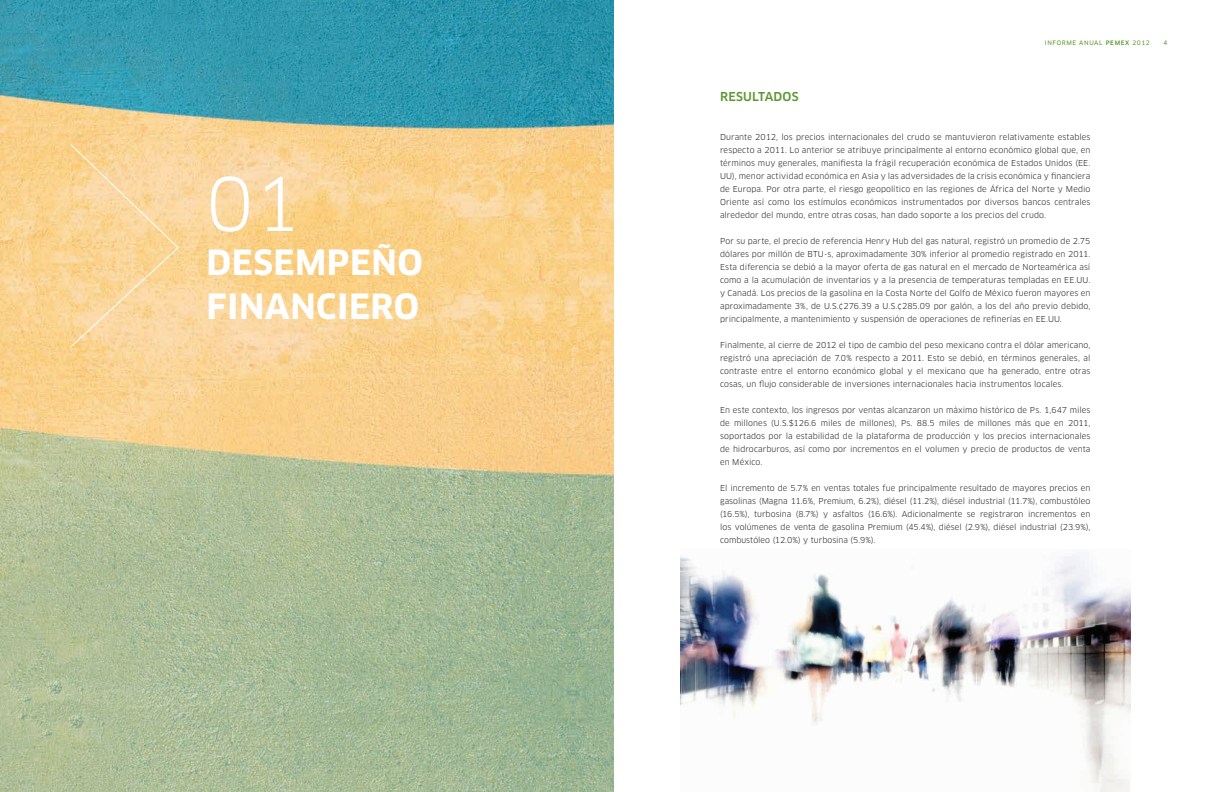
<style>
.page{position:relative;width:1224px;height:792px;background:#fff}
.page>*{position:absolute;margin:0;border:0;box-sizing:border-box;transform-origin:0 0}
.t1{font:72px "Clan OT";color:#fff}
.t2{font:700 34px/44px "Clan OT";letter-spacing:.015em;color:#fff}
.t3{font:500 12px "Clan OT";color:#5c9731}
.t4{font:8px/13px "Clan OT";letter-spacing:.005em;color:#231f20;text-align:justify}
.t5{font:6px "Clan OT News";letter-spacing:.1em;color:#5c9731}
.s1{font-family:"Clan OT";font-weight:500}
</style>
<div class="page">
<img style="left:0;top:0;width:613px;height:792px">
<svg style="left:70px;top:144px;width:109px;height:204px;background:#f9d59b"></svg>
<img style="left:680px;top:552px;width:450px;height:240px">
<h1 class="t1" style="left:206px;top:162px;width:96px">01</h1>
<h2 class="t2" style="left:206px;top:241px;width:218px">DESEMPEÑO<br>FINANCIERO</h2>
<p class="t5" style="left:1045px;top:39px;width:106px">INFORME AN UAL <span class="s1">PEMEX</span> 2012</p>
<p class="t5" style="left:1164px;top:39px;width:5px">4</p>
<h3 class="t3" style="left:720px;top:90px;width:17px">RESULTADOS</h3>
<p class="t4" style="left:720px;top:131px;width:372px">Durante 2012, los precios internacionales del crudo se mantuvieron relativamente estables respecto a 2011. Lo anterior se atribuye principalmente al entorno económico global que, en términos muy generales, manifiesta la frágil recuperación económica de Estados Unidos (EE.<br>UU), menor actividad económica en Asia y las adversidades de la crisis económica y financiera de Europa. Por otra parte, el riesgo geopolítico en las regiones de África del Norte y Medio Oriente así como los estímulos económicos instrumentados por diversos bancos centrales alrededor del mundo, entre otras cosas, han dado soporte a los precios del crudo.</p>
<p class="t4" style="left:720px;top:235px;width:372px">Por su parte, el precio de referencia Henry Hub del gas natural, registró un promedio de 2.75 dólares por millón de BTU-s, aproximadamente 30% inferior al promedio registrado en 2011.<br>Esta diferencia se debió a la mayor oferta de gas natural en el mercado de Norteamérica así como a la acumulación de inventarios y a la presencia de temperaturas templadas en EE.UU. y Canadá. Los precios de la gasolina en la Costa Norte del Golfo de México fueron mayores en aproximadamente 3%, de U.S.¢276.39 a U.S.¢285.09 por galón, a los del año previo debido, principalmente, a mantenimiento y suspensión de operaciones de refinerías en EE.UU.</p>
<p class="t4" style="left:720px;top:339px;width:372px">Finalmente, al cierre de 2012 el tipo de cambio del peso mexicano contra el dólar americano, registró una apreciación de 7.0% respecto a 2011. Esto se debió, en términos generales, al contraste entre el entorno económico global y el mexicano que ha generado, entre otras cosas, un flujo considerable de inversiones internacionales hacia instrumentos locales.</p>
<p class="t4" style="left:720px;top:404px;width:372px">En este contexto, los ingresos por ventas alcanzaron un máximo histórico de Ps. 1,647 miles de millones (U.S.$126.6 miles de millones), Ps. 88.5 miles de millones más que en 2011, soportados por la estabilidad de la plataforma de producción y los precios internacionales de hidrocarburos, así como por incrementos en el volumen y precio de productos de venta en México.</p>
<p class="t4" style="left:720px;top:482px;width:372px">El incremento de 5.7% en ventas totales fue principalmente resultado de mayores precios en gasolinas (Magna 11.6%, Premium, 6.2%), diésel (11.2%), diésel industrial (11.7%), combustóleo (16.5%), turbosina (8.7%) y asfaltos (16.6%). Adicionalmente se registraron incrementos en los volúmenes de venta de gasolina Premium (45.4%), diésel (2.9%), diésel industrial (23.9%), combustóleo (12.0%) y turbosina (5.9%).</p>
</div>
